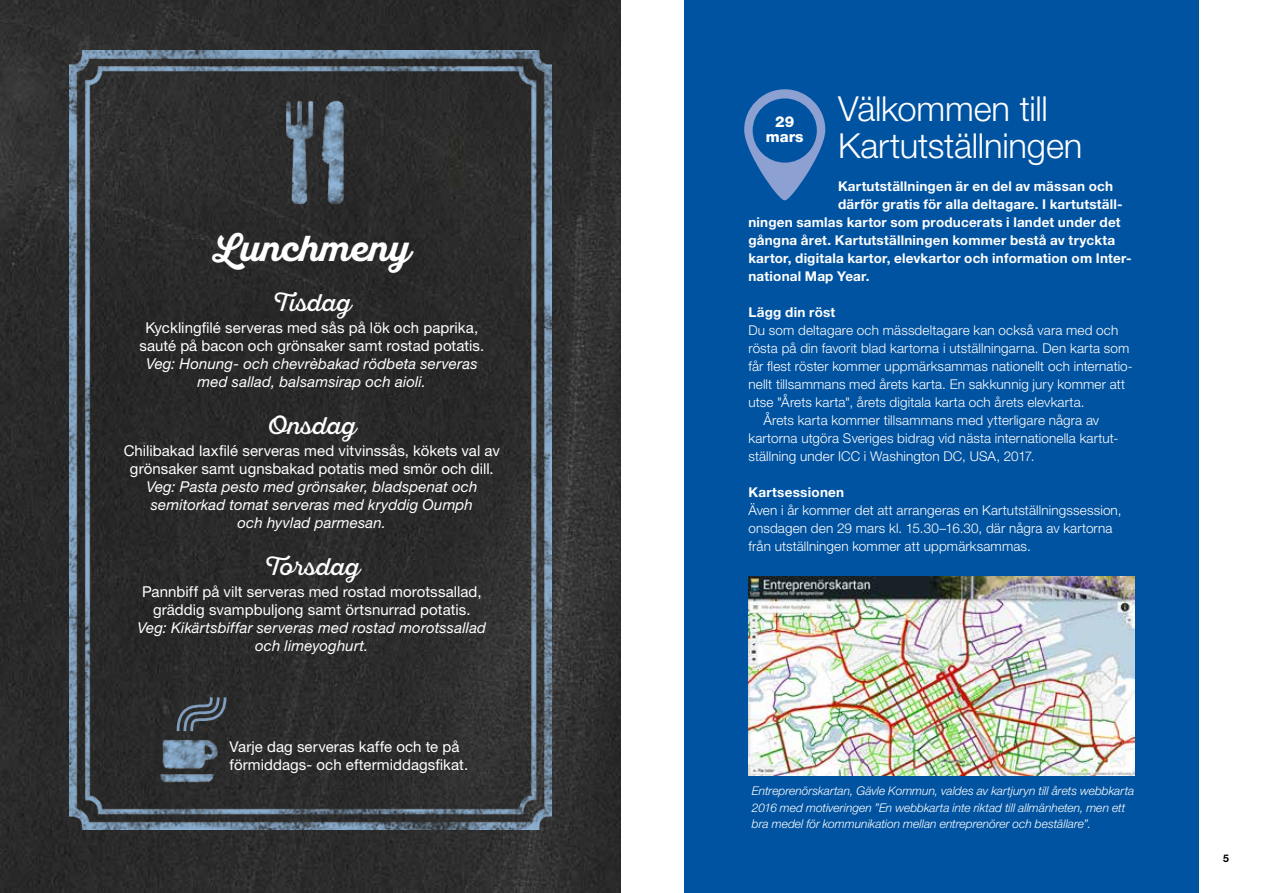
<style>
.page{position:relative;width:1263px;height:893px;background:#fff}
.page>*{position:absolute;margin:0;border:0;box-sizing:border-box;transform-origin:0 0}
.t1{font:700 36px "Sant Elia Script";letter-spacing:-.01em;color:#fff}
.t2{font:300 34.5px/37.5px "Helvetica Neue LT Std";letter-spacing:-.005em;color:#fff}
.t3{font:24px "Sant Elia Script";letter-spacing:-.01em;color:#fff}
.t4{font:800 15.15px/15.1px "Helvetica Neue LT Std";color:#fff;text-align:center}
.t5{font:15px/18px "Helvetica Neue LT Std";letter-spacing:.005em;color:#fff;text-align:center}
.t6{font:italic 15px/18px "Helvetica Neue LT Std";letter-spacing:.01em;color:#fff;text-align:center}
.t7{font:300 13.5px/18px "Helvetica Neue LT Std";letter-spacing:.01em;color:#fff}
.t8{font:700 13.5px "Helvetica Neue LT Std";letter-spacing:.015em;color:#fff}
.t9{font:italic 300 12px/16.5px "Helvetica Neue LT Std";color:#fff}
.t10{font:700 10.5px "Helvetica Neue LT Std";color:#000}
</style>
<div class="page">
<img style="left:0;top:0;width:621px;height:893px">
<img style="left:69px;top:51px;width:483px;height:778px">
<img style="left:147px;top:735px;width:83px;height:48px">
<svg style="left:175px;top:695px;width:53px;height:39px;background:#3e454b"></svg>
<img style="left:272px;top:94px;width:86px;height:116px">
<div style="left:685px;top:0;width:514px;height:893px;background:#0053a1"></div>
<svg style="left:744px;top:89px;width:81px;height:111px"></svg>
<img style="left:748px;top:576px;width:387px;height:199px">
<h1 class="t1" style="left:213px;top:228px;width:198px">Lunchmeny</h1>
<h3 class="t3" style="left:273px;top:289px;width:80px">Tisdag</h3>
<p class="t5" style="left:139px;top:319px;width:346px">Kycklingfilé serveras med sås på lök och paprika, sauté på bacon och grönsaker samt rostad potatis.</p>
<p class="t6" style="left:146px;top:355px;width:333px">Veg: Honung- och chevrèbakad rödbeta serveras med sallad, balsamsirap och aioli.</p>
<h3 class="t3" style="left:268px;top:412px;width:90px">Onsdag</h3>
<p class="t5" style="left:124px;top:442px;width:378px">Chilibakad laxfilé serveras med vitvinssås, kökets val av grönsaker samt ugnsbakad potatis med smör och dill.</p>
<p class="t6" style="left:146px;top:478px;width:332px">Veg: Pasta pesto med grönsaker, bladspenat och semitorkad tomat serveras med kryddig Oumph och hyvlad parmesan.</p>
<h3 class="t3" style="left:264px;top:553px;width:97px">Torsdag</h3>
<p class="t5" style="left:142px;top:583px;width:341px">Pannbiff på vilt serveras med rostad morotssallad, gräddig svampbuljong samt örtsnurrad potatis.</p>
<p class="t6" style="left:137px;top:619px;width:350px">Veg: Kikärtsbiffar serveras med rostad morotssallad och limeyoghurt.</p>
<p class="t5" style="left:230px;top:737px;width:240px;text-align:left">Varje dag serveras kaffe och te på förmiddags- och eftermiddagsfikat.</p>
<h2 class="t2" style="left:838px;top:89px;width:246px">Välkommen till<br>Kartutställningen</h2>
<p class="t8" style="left:838px;top:178px;width:276px">Kartutställningen är en del av mässan och</p>
<p class="t8" style="left:838px;top:196px;width:286px">därför gratis för alla deltagare. I kartutställ-</p>
<p class="t8" style="left:748px;top:214px;width:374px">ningen samlas kartor som producerats i landet under det</p>
<p class="t8" style="left:748px;top:232px;width:368px">gångna året. Kartutställningen kommer bestå av tryckta</p>
<p class="t8" style="left:748px;top:250px;width:385px">kartor, digitala kartor, elevkartor och information om Inter-</p>
<p class="t8" style="left:748px;top:268px;width:123px">national Map Year.</p>
<p class="t8" style="left:748px;top:304px;width:88px">Lägg din röst</p>
<p class="t7" style="left:748px;top:321px;width:371px">Du som deltagare och mässdeltagare kan också vara med och</p>
<p class="t7" style="left:748px;top:339px;width:382px">rösta på din favorit blad kartorna i utställningarna. Den karta som</p>
<p class="t7" style="left:748px;top:357px;width:386px">får flest röster kommer uppmärksammas nationellt och internatio-</p>
<p class="t7" style="left:748px;top:375px;width:378px">nellt tillsammans med årets karta. En sakkunnig jury kommer att</p>
<p class="t7" style="left:748px;top:393px;width:338px">utse "Årets karta", årets digitala karta och årets elevkarta.</p>
<p class="t7" style="left:763px;top:411px;width:337px">Årets karta kommer tillsammans med ytterligare några av</p>
<p class="t7" style="left:748px;top:429px;width:372px">kartorna utgöra Sveriges bidrag vid nästa internationella kartut-</p>
<p class="t7" style="left:748px;top:447px;width:287px">ställning under ICC i Washington DC, USA, 2017.</p>
<p class="t8" style="left:748px;top:484px;width:97px">Kartsessionen</p>
<p class="t7" style="left:748px;top:501px;width:375px">Även i år kommer det att arrangeras en Kartutställningssession, onsdagen den 29 mars kl. 15.30–16.30, där några av kartorna från utställningen kommer att uppmärksammas.</p>
<p class="t4" style="left:766px;top:114px;width:39px">29 mars</p>
<p class="t9" style="left:752px;top:783px;width:384px">Entreprenörskartan, Gävle Kommun, valdes av kartjuryn till årets webbkarta<br>2016 med motiveringen ”En webbkarta inte riktad till allmänheten, men ett bra medel för kommunikation mellan entreprenörer och beställare”.</p>
<p class="t10" style="left:1223px;top:852px;width:7px">5</p>
</div>
